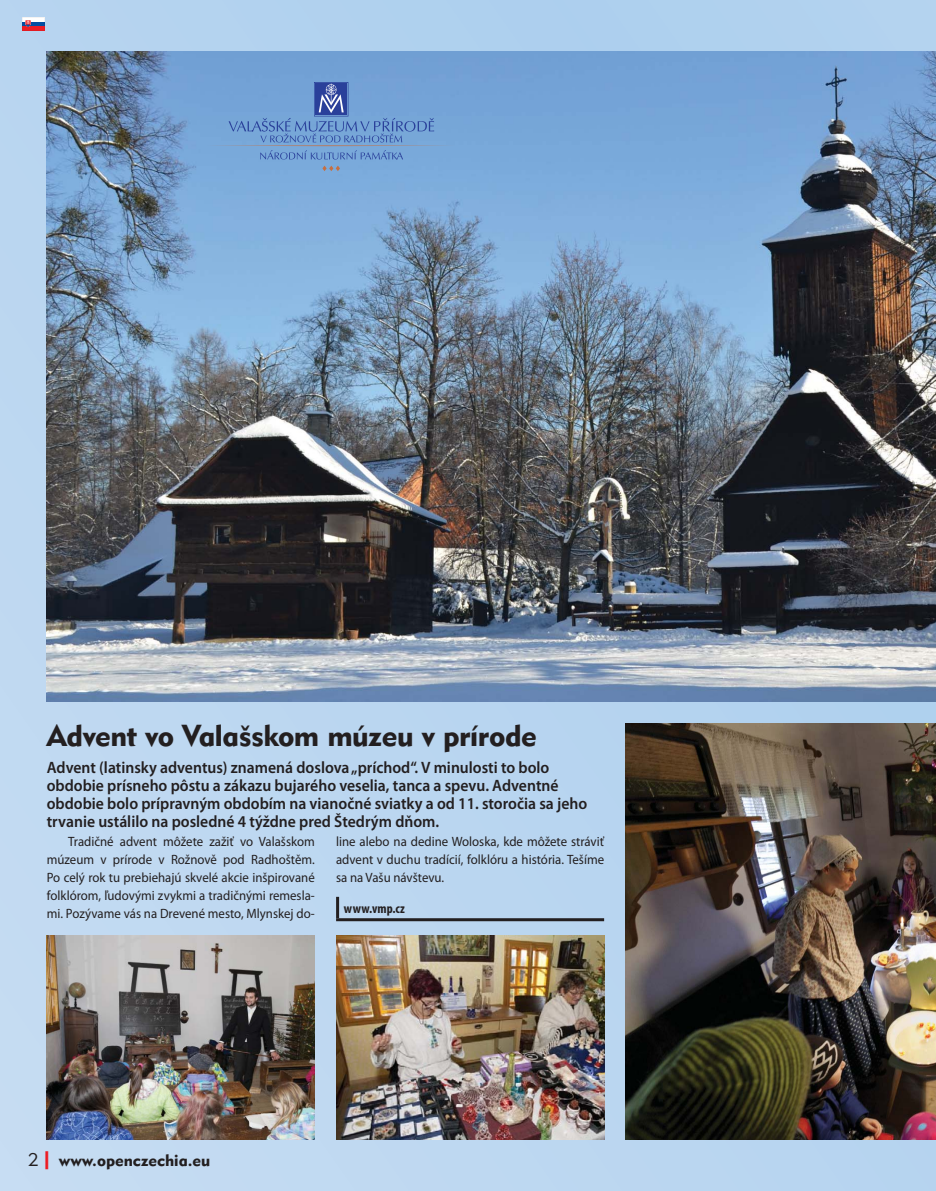
<style>
.page{position:relative;width:936px;height:1191px;background:#fff}
.page>*{position:absolute;margin:0;border:0;box-sizing:border-box;transform-origin:0 0}
.t1{font:30px "Geometric 415 AT Black A";letter-spacing:-.015em;color:#231f20}
.t2{font:600 16.5px/18px "Myriad Pro";color:#231f20;scale:.95 1}
.t3{font:16.5px "Geometric 415 AT Black A";color:#231f20}
.t4{font:13.5px/18px "Myriad Pro";color:#231f20;text-align:justify;scale:.95 1}
.t5{font:700 condensed 13.5px "Myriad Pro";color:#231f20}
.s1{font-family:"Geometric 415 AT Lite A";font-size:18px}
.s2{font-size:18px;color:#ed1c24}
</style>
<div class="page">
<div style="left:0;top:0;width:935px;height:1190px;background:#bbd6f0"></div>
<hr style="left:336px;top:897px;width:3px;height:21px;background:#231f20">
<hr style="left:336px;top:918px;width:268px;height:3px;background:#231f20">
<img style="left:625px;top:723px;width:310px;height:417px">
<img style="left:47px;top:935px;width:268px;height:205px">
<img style="left:336px;top:935px;width:268px;height:205px">
<img style="left:47px;top:51px;width:888px;height:651px">
<svg style="left:322px;top:166px;width:18px;height:5px"></svg>
<svg style="left:207px;top:82px;width:248px;height:77px;background:#709cd1"></svg>
<svg style="left:22px;top:17px;width:22px;height:13px"></svg>
<h1 class="t1" style="left:47px;top:724px;width:491px">Advent vo Valašskom múzeu v prírode</h1>
<p class="t2" style="left:47px;top:759px;width:570px">Advent (latinsky adventus) znamená doslova „prí chod“. V minulosti to bolo obdobie prí sneho pô stu a zá kazu bujaré ho veselia, tanca a spevu. Adventné obdobie bolo prí pravný m období m na vianoč né sviatky a od 11. storoč ia sa jeho trvanie ustá lilo na posledné 4 tý ž dne pred Š tedrý m dň om.</p>
<p class="t4" style="left:47px;top:834px;width:284px;text-indent:21px">Tradičné advent môžete zažiť vo Valašskom múzeum v prírode v Rožnově pod Radhoštěm.<br>Po celý rok tu prebiehajú skvelé akcie inšpirované folklórom, ľudovými zvykmi a tradičnými remesla&shy;mi. Pozývame vás na Drevené mesto, Mlynskej do-</p>
<p class="t4" style="left:336px;top:834px;width:284px">line alebo na dedine Woloska, kde môžete stráviť advent v duchu tradícií, folklóru a história. Tešíme sa na Vašu návštevu.</p>
<p class="t5" style="left:344px;top:903px;width:62px">www.vmp.cz</p>
<p class="t3" style="left:28px;top:1154px;width:184px"><span class="s1">2</span><span class="s2">|</span> www.openczechia.eu</p>
</div>
